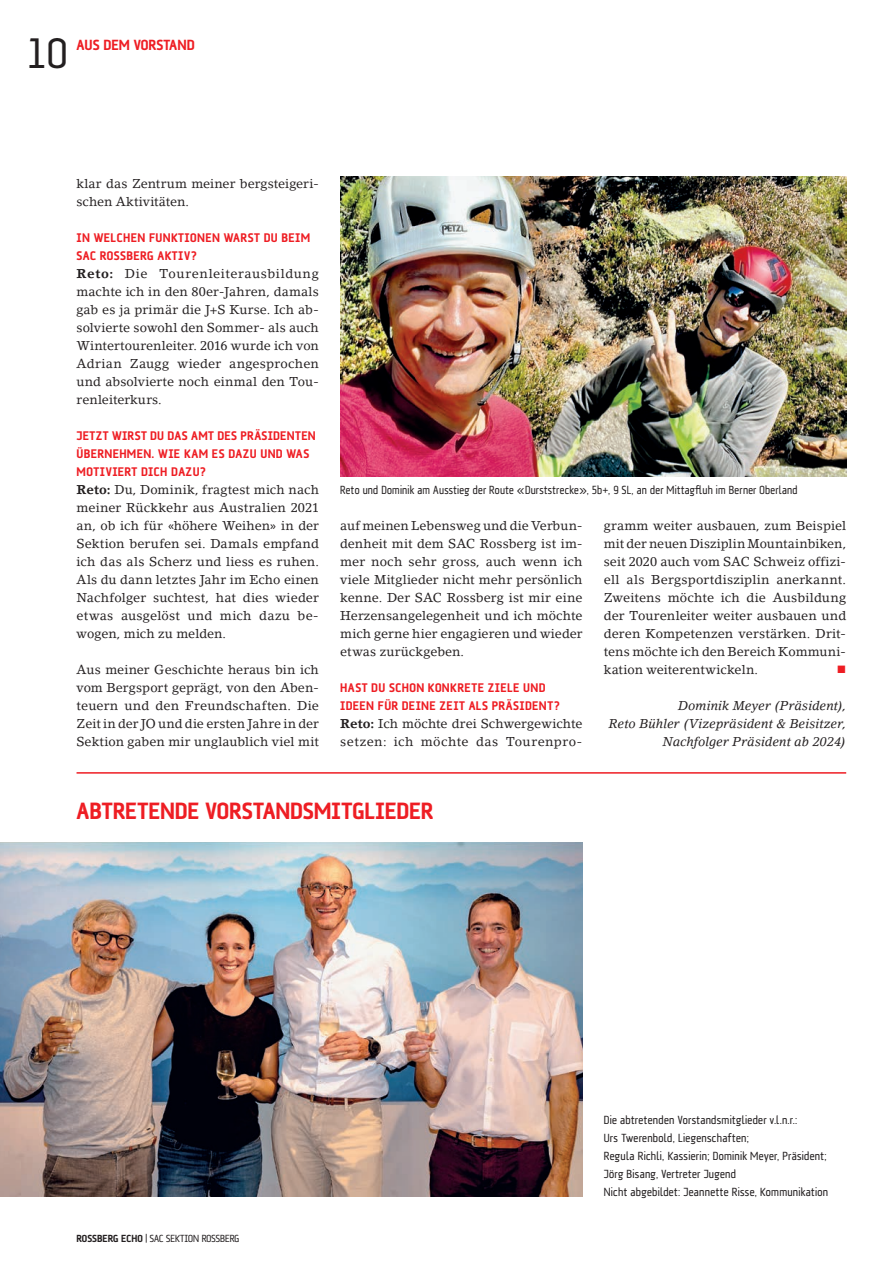
<style>
.page{position:relative;width:893px;height:1263px;background:#fff}
.page>*{position:absolute;margin:0;border:0;box-sizing:border-box;transform-origin:0 0}
.t1{font:43.5px "AF Klampenborg Regular";color:#231f20}
.t2{font:24px "AF Klampenborg Bold";letter-spacing:-.005em;color:#ee1d23}
.t3{font:15px "AF Klampenborg Bold";color:#ee1d23}
.t4{font:12.75px/18px "Lino Letter Std";letter-spacing:.005em;color:#231f20;text-align:justify}
.t5{font:12.75px/18px "AF Klampenborg Bold";letter-spacing:.03em;color:#ee1d23}
.t6{font:italic 12.75px/18px "Lino Letter Std";letter-spacing:.005em;color:#231f20;text-align:right}
.t7{font:12.75px "Wingdings";color:#ee1d23}
.t8{font:12px/18px "AF Klampenborg Regular";letter-spacing:.02em;color:#231f20}
.t9{font:12px "AF Klampenborg Regular";letter-spacing:.02em;color:#231f20;scale:.96 1}
.t10{font:10.5px "AF Klampenborg Regular";color:#231f20}
.s1{font-weight:700}
.s2{font-family:"AF Klampenborg Bold"}
</style>
<div class="page">
<img style="left:340px;top:176px;width:506px;height:300px">
<hr style="left:77px;top:772px;width:769px;height:2px;background:#ee1d23">
<img style="left:0;top:842px;width:583px;height:354px">
<h1 class="t1" style="left:28px;top:28px;width:42px">10</h1>
<p class="t3" style="left:77px;top:37px;width:120px">AUS DEM VORSTAND</p>
<p class="t4" style="left:77px;top:175px;width:244px">klar das Zentrum meiner bergsteigeri&shy;schen Aktivitäten.</p>
<p class="t5" style="left:77px;top:229px;width:235px">IN WELCHEN FUNKTIONEN WARST DU BEIM<br>SAC ROSSBERG AKTIV?</p>
<p class="t4" style="left:77px;top:265px;width:244px"><span class="s1">Reto:</span> Die Tourenleiterausbildung machte ich in den 80er-Jahren, damals gab es ja primär die J+S Kurse. Ich ab&shy;solvierte sowohl den Sommer- als auch Wintertourenleiter. 2016 wurde ich von Adrian Zaugg wieder angesprochen und absolvierte noch einmal den Tou&shy;renleiterkurs.</p>
<p class="t5" style="left:77px;top:427px;width:241px">JETZT WIRST DU DAS AMT DES PRÄSIDENTEN<br>ÜBERNEHMEN. WIE KAM ES DAZU UND WAS<br>MOTIVIERT DICH DAZU?</p>
<p class="t4" style="left:77px;top:481px;width:244px"><span class="s1">Reto:</span> Du, Dominik, fragtest mich nach meiner Rückkehr aus Australien 2021 an, ob ich für «höhere Weihen» in der Sektion berufen sei. Damals empfand ich das als Scherz und liess es ruhen.<br>Als du dann letztes Jahr im Echo einen Nachfolger suchtest, hat dies wieder etwas ausgelöst und mich dazu be&shy;wogen, mich zu melden.</p>
<p class="t4" style="left:77px;top:661px;width:244px">Aus meiner Geschichte heraus bin ich vom Bergsport geprägt, von den Aben&shy;teuern und den Freundschaften. Die Zeit in der JO und die ersten Jahre in der Sektion gaben mir unglaublich viel mit</p>
<p class="t9" style="left:340px;top:483px;width:478px">Reto und Dominik am Ausstieg der Route «Durststrecke», 5b+, 9 SL, an der Mittagfluh im Berner Oberland</p>
<p class="t4" style="left:340px;top:517px;width:244px">auf meinen Lebensweg und die Verbun&shy;denheit mit dem SAC Rossberg ist im&shy;mer noch sehr gross, auch wenn ich viele Mitglieder nicht mehr persönlich kenne. Der SAC Rossberg ist mir eine Herzensangelegenheit und ich möchte mich gerne hier engagieren und wieder etwas zurückgeben.</p>
<p class="t5" style="left:340px;top:679px;width:221px">HAST DU SCHON KONKRETE ZIELE UND<br>IDEEN FÜR DEINE ZEIT ALS PRÄSIDENT?</p>
<p class="t4" style="left:340px;top:715px;width:244px"><span class="s1">Reto:</span> Ich möchte drei Schwergewichte setzen: ich möchte das Tourenpro-</p>
<p class="t4" style="left:604px;top:517px;width:244px">gramm weiter ausbauen, zum Beispiel mit der neuen Disziplin Mountainbiken, seit 2020 auch vom SAC Schweiz offizi&shy;ell als Bergsportdisziplin anerkannt.<br>Zweitens möchte ich die Ausbildung der Tourenleiter weiter ausbauen und deren Kompetenzen verstärken. Drit&shy;tens möchte ich den Bereich Kommuni&shy;kation weiterentwickeln.</p>
<p class="t7" style="left:837px;top:663px;width:11px">■</p>
<p class="t6" style="left:609px;top:697px;width:239px">Dominik Meyer (Präsident),<br>Reto Bühler (Vizepräsident &amp; Beisitzer,<br>Nachfolger Präsident ab 2024)</p>
<h2 class="t2" style="left:77px;top:797px;width:358px">ABTRETENDE VORSTANDSMITGLIEDER</h2>
<p class="t10" style="left:77px;top:1232px;width:164px"><span class="s2">ROSSBERG ECHO</span> | SAC SEKTION ROSSBERG</p>
<p class="t8" style="left:604px;top:1111px;width:226px">Die abtretenden Vorstandsmitglieder v.l.n.r.:<br>Urs Twerenbold, Liegenschaften;<br>Regula Richli, Kassierin; Dominik Meyer, Präsident; Jörg Bisang, Vertreter Jugend<br>Nicht abgebildet: Jeannette Risse, Kommunikation</p>
</div>
